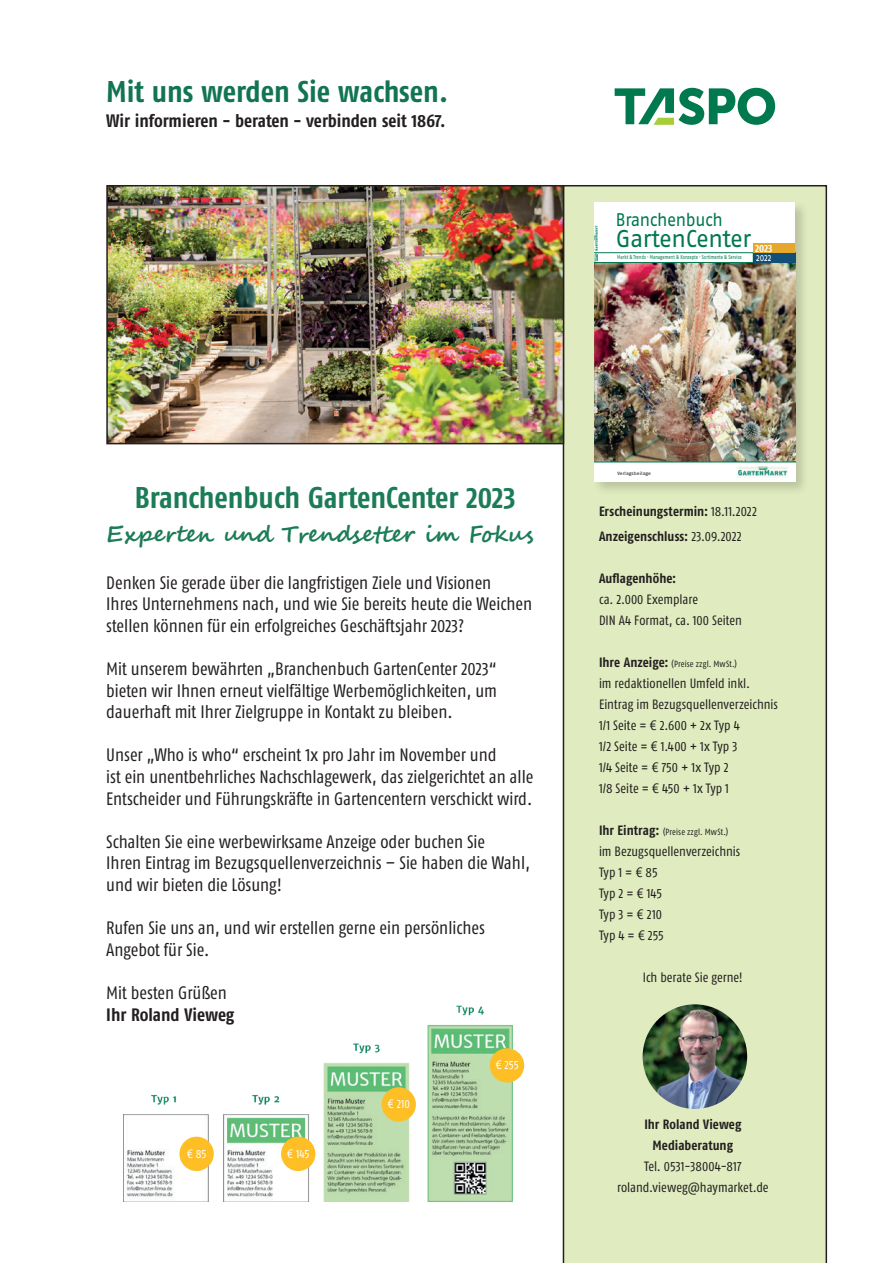
<style>
.page{position:relative;width:893px;height:1263px;background:#fff}
.page>*{position:absolute;margin:0;border:0;box-sizing:border-box;transform-origin:0 0}
.t1{font:30px "Fago Co Bold Lf";color:#1c7c58}
.t2{font:30px "Fago Co Bold Lf";letter-spacing:-.005em;color:#117552}
.t3{font:24.15px "Fago OT Extd";letter-spacing:-.025em;color:#00794e;scale:.88 1}
.t4{font:700 22.5px "Segoe Script";color:#1c7c58}
.t5{font:18.3px "Fago OT Extd";letter-spacing:-.02em;color:#00794e;scale:.83 1}
.t6{font:18px/21.6px "Fago Co Regular Lf";color:#231f20}
.t7{font:18px "Fago Co Bold Lf";color:#231f20}
.t8{font:13.5px "Fago Co Regular Lf";color:#231f20}
.t9{font:13.5px "Fago Co Bold Lf";letter-spacing:.005em;color:#231f20}
.t10{font:12px "Fago Co Regular Lf";color:#fff}
.t11{font:10.5px "Fago Co Bold Lf";color:#fff}
.t12{font:10.35px "Fago OT Extd";color:#fff;scale:.68 1}
.t13{font:9px "Fago Co Regular Lf";letter-spacing:.02em;color:#231f20}
.t14{font:5.7px "Fago OT Extd";letter-spacing:-.01em;color:#00794e;scale:.68 1}
.t15{font:4.65px "Fago OT Extd";letter-spacing:-.005em;color:#231f20}
.t16{font:700 3.15px "Fago No";color:#fff}
.s1{font-family:"Fago Co Bold Lf"}
.s2{font-family:"Fago Co Regular Lf"}
.s3{font-family:"Fago Co Bold Lf";font-size:13.5px}
</style>
<div class="page">
<div style="left:563px;top:185px;width:264px;height:1078px;background:#e0ecbf"></div>
<div style="left:592px;top:200px;width:217px;height:296px;background:#231f20;opacity:.2"></div>
<div style="left:594px;top:202px;width:201px;height:280px;background:#fff"></div>
<svg style="left:615px;top:88px;width:160px;height:37px"></svg>
<img style="left:109px;top:188px;width:452px;height:253px">
<div style="left:106px;top:185px;width:458px;height:259px;border:2px solid #231f20"></div>
<img style="left:594px;top:263px;width:201px;height:199px">
<svg style="left:594px;top:462px;width:201px;height:16px"></svg>
<img style="left:737px;top:467px;width:53px;height:10px">
<img style="left:595px;top:226px;width:3px;height:24px">
<svg style="left:594px;top:252px;width:201px;height:11px"></svg>
<hr style="left:617px;top:471px;width:43px;height:4px;background:#fff">
<img style="left:643px;top:1004px;width:104px;height:105px;border-radius:52px">
<img style="left:124px;top:1005px;width:388px;height:197px">
<div style="left:179px;top:1137px;width:35px;height:34px;background:#fdbe26;border-radius:50%"></div>
<div style="left:281px;top:1137px;width:34px;height:34px;background:#fdbe26;border-radius:50%"></div>
<div style="left:382px;top:1087px;width:34px;height:34px;background:#fdbe26;border-radius:50%"></div>
<div style="left:490px;top:1048px;width:34px;height:34px;background:#fdbe26;border-radius:50%"></div>
<div style="left:753px;top:243px;width:42px;height:10px;background:#e5a82c"></div>
<svg style="left:650px;top:721px;width:6px;height:9px"></svg>
<svg style="left:651px;top:742px;width:6px;height:9px"></svg>
<svg style="left:652px;top:763px;width:6px;height:9px"></svg>
<svg style="left:652px;top:784px;width:6px;height:9px"></svg>
<svg style="left:636px;top:868px;width:6px;height:9px"></svg>
<svg style="left:637px;top:889px;width:6px;height:9px"></svg>
<svg style="left:637px;top:910px;width:6px;height:9px"></svg>
<svg style="left:638px;top:931px;width:6px;height:9px"></svg>
<p class="t2" style="left:106px;top:74px;width:343px">Mit uns werden Sie wachsen.</p>
<p class="t7" style="left:106px;top:110px;width:341px">Wir informieren - beraten - verbinden seit 1867.</p>
<p class="t1" style="left:135px;top:480px;width:382px">Branchenbuch GartenCenter 2023</p>
<p class="t4" style="left:106px;top:516px;width:429px">Experten und Trendsetter im Fokus</p>
<p class="t6" style="left:106px;top:571px;width:387px">Denken Sie gerade über die langfristigen Ziele und Visionen</p>
<p class="t6" style="left:106px;top:593px;width:427px">Ihres Unternehmens nach, und wie Sie bereits heute die Weichen</p>
<p class="t6" style="left:106px;top:614px;width:360px">stellen können für ein erfolgreiches Geschäftsjahr 2023?</p>
<p class="t6" style="left:106px;top:658px;width:392px">Mit unserem bewährten „Branchenbuch GartenCenter 2023“</p>
<p class="t6" style="left:106px;top:679px;width:392px">bieten wir Ihnen erneut vielfältige Werbemöglichkeiten, um</p>
<p class="t6" style="left:106px;top:701px;width:348px">dauerhaft mit Ihrer Zielgruppe in Kontakt zu bleiben.</p>
<p class="t6" style="left:106px;top:744px;width:392px">Unser „Who is who“ erscheint 1x pro Jahr im November und</p>
<p class="t6" style="left:106px;top:766px;width:429px">ist ein unentbehrliches Nachschlagewerk, das zielgerichtet an alle</p>
<p class="t6" style="left:106px;top:787px;width:427px">Entscheider und Führungskräfte in Gartencentern verschickt wird.</p>
<p class="t6" style="left:106px;top:830px;width:380px">Schalten Sie eine werbewirksame Anzeige oder buchen Sie</p>
<p class="t6" style="left:106px;top:852px;width:425px">Ihren Eintrag im Bezugsquellenverzeichnis – Sie haben die Wahl,</p>
<p class="t6" style="left:106px;top:874px;width:177px">und wir bieten die Lösung!</p>
<p class="t6" style="left:106px;top:917px;width:380px">Rufen Sie uns an, und wir erstellen gerne ein persönliches</p>
<p class="t6" style="left:106px;top:938px;width:105px">Angebot für Sie.</p>
<p class="t6" style="left:106px;top:982px;width:130px">Mit besten Grüßen<br><span class="s1">Ihr Roland Vieweg</span></p>
<p class="t10" style="left:196px;top:1146px;width:12px">85</p>
<p class="t10" style="left:296px;top:1146px;width:15px">145</p>
<p class="t10" style="left:397px;top:1097px;width:15px">210</p>
<p class="t10" style="left:505px;top:1058px;width:16px">255</p>
<p class="t5" style="left:616px;top:208px;width:130px">Branchenbuch</p>
<p class="t3" style="left:616px;top:224px;width:156px">GartenCenter</p>
<p class="t14" style="left:617px;top:254px;width:185px">Markt &amp; Trends · Management &amp; Konzepte · Sortimente &amp; Service</p>
<p class="t12" style="left:756px;top:251px;width:24px">2022</p>
<p class="t11" style="left:755px;top:242px;width:19px">2023</p>
<p class="t16" style="left:594px;top:413px;width:48px;rotate:-90deg">Branchenbuch GartenCenter 2022</p>
<p class="t15" style="left:617px;top:470px;width:35px">Verlagsbeilage</p>
<p class="t9" style="left:599px;top:503px;width:159px">Erscheinungstermin: <span class="s2">18.11.2022</span></p>
<p class="t9" style="left:599px;top:529px;width:144px">Anzeigenschluss: <span class="s2">23.09.2022</span></p>
<p class="t9" style="left:599px;top:571px;width:79px">Auflagenhöhe:</p>
<p class="t8" style="left:599px;top:592px;width:101px">ca. 2.000 Exemplare</p>
<p class="t8" style="left:599px;top:613px;width:144px">DIN A4 Format, ca. 100 Seiten</p>
<p class="t13" style="left:599px;top:659px;width:139px"><span class="s3">Ihre Anzeige:</span> (Preise zzgl. MwSt.)</p>
<p class="t8" style="left:599px;top:676px;width:153px">im redaktionellen Umfeld inkl.</p>
<p class="t8" style="left:599px;top:697px;width:180px">Eintrag im Bezugsquellenverzeichnis</p>
<p class="t8" style="left:599px;top:718px;width:142px">1/1 Seite = 2.600 + 2x Typ 4</p>
<p class="t8" style="left:599px;top:739px;width:140px">1/2 Seite = 1.400 + 1x Typ 3</p>
<p class="t8" style="left:599px;top:760px;width:131px">1/4 Seite = 750 + 1x Typ 2</p>
<p class="t8" style="left:599px;top:781px;width:132px">1/8 Seite = 450 + 1x Typ 1</p>
<p class="t13" style="left:599px;top:827px;width:131px"><span class="s3">Ihr Eintrag:</span> (Preise zzgl. MwSt.)</p>
<p class="t8" style="left:599px;top:844px;width:143px">im Bezugsquellenverzeichnis</p>
<p class="t8" style="left:599px;top:865px;width:60px">Typ 1 = 85</p>
<p class="t8" style="left:599px;top:886px;width:64px">Typ 2 = 145</p>
<p class="t8" style="left:599px;top:907px;width:64px">Typ 3 = 210</p>
<p class="t8" style="left:599px;top:928px;width:66px">Typ 4 = 255</p>
<p class="t8" style="left:643px;top:970px;width:102px">Ich berate Sie gerne!</p>
<p class="t9" style="left:644px;top:1117px;width:98px">Ihr Roland Vieweg</p>
<p class="t9" style="left:653px;top:1138px;width:82px">Mediaberatung</p>
<p class="t8" style="left:644px;top:1159px;width:99px">Tel. 0531-38004-817</p>
<p class="t8" style="left:617px;top:1180px;width:153px">roland.vieweg@haymarket.de</p>
</div>
